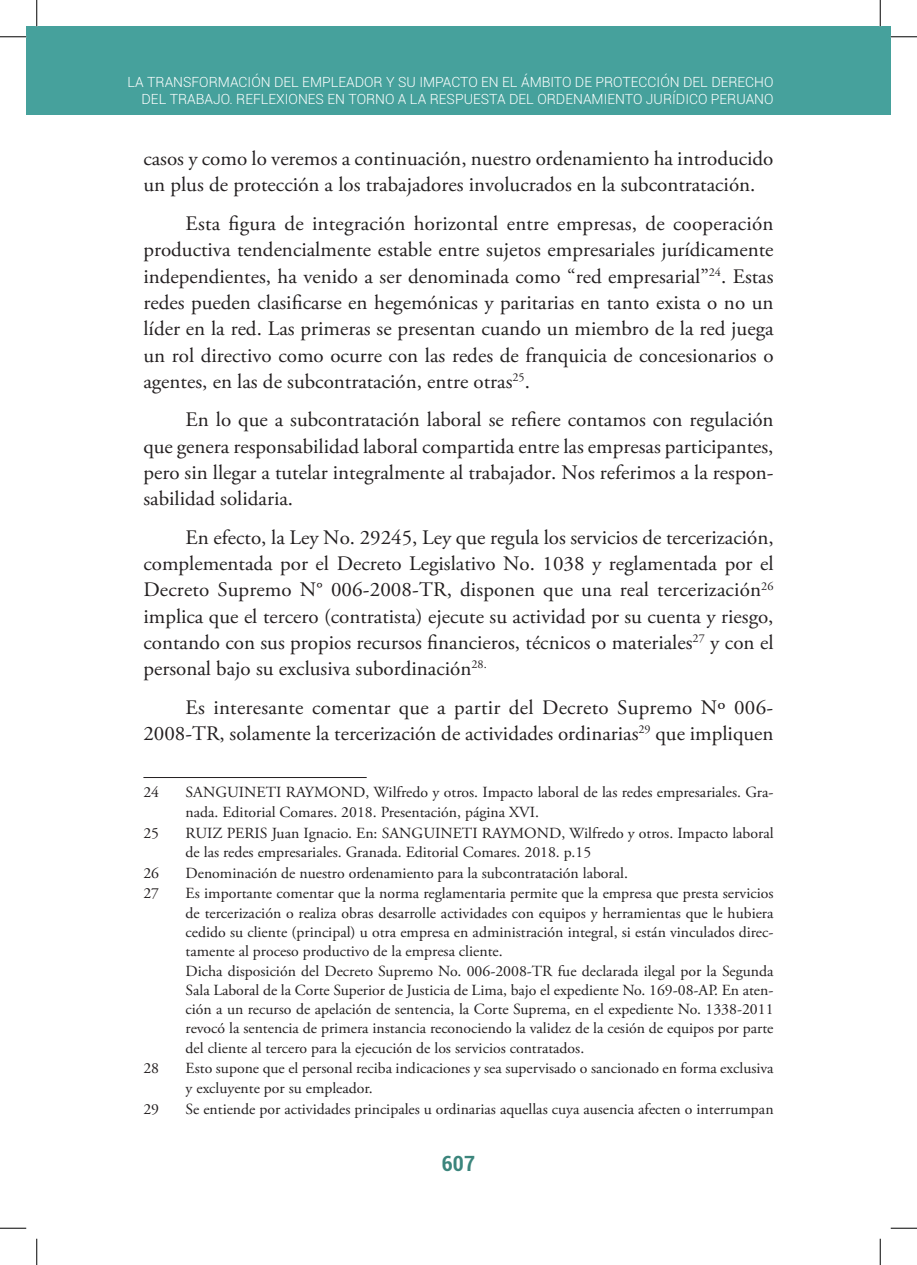
<style>
.page{position:relative;width:917px;height:1265px;background:#fff}
.page>*{position:absolute;margin:0;border:0;box-sizing:border-box;transform-origin:0 0}
.t1{font:700 condensed 21px "Roboto";color:#3b857c}
.t2{font:20.65px/26.2px "Adobe Garamond Pro";color:#231f20;text-align:justify}
.t3{font:15.4px/19.2px "Adobe Garamond Pro";color:#231f20}
.t4{font:300 14px/17.5px "Roboto";color:#fff;text-align:right}
</style>
<div class="page">
<div style="left:27px;top:27px;width:863px;height:88px;background:#46a19c"></div>
<hr style="left:143px;top:777px;width:224px;height:1px;background:#231f20">
<svg style="left:0;top:36px;width:26px;height:1px"></svg>
<svg style="left:891px;top:36px;width:26px;height:1px"></svg>
<svg style="left:0;top:1227px;width:26px;height:1px"></svg>
<svg style="left:891px;top:1227px;width:26px;height:1px"></svg>
<svg style="left:36px;top:0;width:1px;height:26px"></svg>
<svg style="left:36px;top:1238px;width:1px;height:26px"></svg>
<svg style="left:880px;top:0;width:1px;height:26px"></svg>
<svg style="left:880px;top:1238px;width:1px;height:26px"></svg>
<p class="t4" style="left:127px;top:73px;width:648px">LA TRANSFORMACIÓN DEL EMPLEADOR Y SU IMPACTO EN EL ÁMBITO DE PROTECCIÓN DEL DERECHO<br>DEL TRABAJO. REFLEXIONES EN TORNO A LA RESPUESTA DEL ORDENAMIENTO JURÍDICO PERUANO</p>
<p class="t2" style="left:143px;top:146px;width:631px">casos y como lo veremos a continuación, nuestro ordenamiento ha introducido un plus de protección a los trabajadores involucrados en la subcontratación.</p>
<p class="t2" style="left:143px;top:211px;width:632px;text-indent:42px">Esta figura de integración horizontal entre empresas, de cooperación productiva tendencialmente estable entre sujetos empresariales jurídicamente independientes, ha venido a ser denominada como “red empresarial”<sup>24</sup>. Estas redes pueden clasificarse en hegemónicas y paritarias en tanto exista o no un líder en la red. Las primeras se presentan cuando un miembro de la red juega un rol directivo como ocurre con las redes de franquicia de concesionarios o agentes, en las de subcontratación, entre otras<sup>25</sup>.</p>
<p class="t2" style="left:143px;top:407px;width:632px;text-indent:42px">En lo que a subcontratación laboral se refiere contamos con regulación que genera responsabilidad laboral compartida entre las empresas participantes, pero sin llegar a tutelar integralmente al trabajador. Nos referimos a la respon&shy;sabilidad solidaria.</p>
<p class="t2" style="left:143px;top:525px;width:632px;text-indent:42px">En efecto, la Ley No. 29245, Ley que regula los servicios de tercerización, complementada por el Decreto Legislativo No. 1038 y reglamentada por el Decreto Supremo N° 006-2008-TR, disponen que una real tercerización<sup>26 </sup>implica que el tercero (contratista) ejecute su actividad por su cuenta y riesgo, contando con sus propios recursos financieros, técnicos o materiales<sup>27</sup> y con el personal bajo su exclusiva subordinación<sup>28.</sup></p>
<p class="t2" style="left:143px;top:694px;width:632px;text-align:right">Es interesante comentar que a partir del Decreto Supremo Nº 006-<br>2008-TR, solamente la tercerización de actividades ordinarias<sup>29</sup> que impliquen</p>
<p class="t3" style="left:143px;top:783px;width:17px">24</p>
<p class="t3" style="left:186px;top:783px;width:589px">SANGUINETI RAYMOND, Wilfredo y otros. Impacto laboral de las redes empresariales. Gra&shy;nada. Editorial Comares. 2018. Presentación, página XVI.</p>
<p class="t3" style="left:143px;top:823px;width:17px">25</p>
<p class="t3" style="left:186px;top:823px;width:589px">RUIZ PERIS Juan Ignacio. En: SANGUINETI RAYMOND, Wilfredo y otros. Impacto laboral de las redes empresariales. Granada. Editorial Comares. 2018. p.15</p>
<p class="t3" style="left:143px;top:863px;width:17px">26</p>
<p class="t3" style="left:186px;top:863px;width:444px">Denominación de nuestro ordenamiento para la subcontratación laboral.</p>
<p class="t3" style="left:143px;top:884px;width:17px">27</p>
<p class="t3" style="left:186px;top:884px;width:589px">Es importante comentar que la norma reglamentaria permite que la empresa que presta servicios de tercerización o realiza obras desarrolle actividades con equipos y herramientas que le hubiera cedido su cliente (principal) u otra empresa en administración integral, si están vinculados direc&shy;tamente al proceso productivo de la empresa cliente.<br>Dicha disposición del Decreto Supremo No. 006-2008-TR fue declarada ilegal por la Segunda Sala Laboral de la Corte Superior de Justicia de Lima, bajo el expediente No. 169-08-AP. En aten&shy;ción a un recurso de apelación de sentencia, la Corte Suprema, en el expediente No. 1338-2011 revocó la sentencia de primera instancia reconociendo la validez de la cesión de equipos por parte del cliente al tercero para la ejecución de los servicios contratados.</p>
<p class="t3" style="left:143px;top:1059px;width:17px">28</p>
<p class="t3" style="left:186px;top:1059px;width:590px">Esto supone que el personal reciba indicaciones y sea supervisado o sancionado en forma exclusiva y excluyente por su empleador.</p>
<p class="t3" style="left:143px;top:1099px;width:17px">29</p>
<p class="t3" style="left:186px;top:1099px;width:589px">Se entiende por actividades principales u ordinarias aquellas cuya ausencia afecten o interrumpan</p>
<p class="t1" style="left:442px;top:1148px;width:35px">607</p>
</div>
